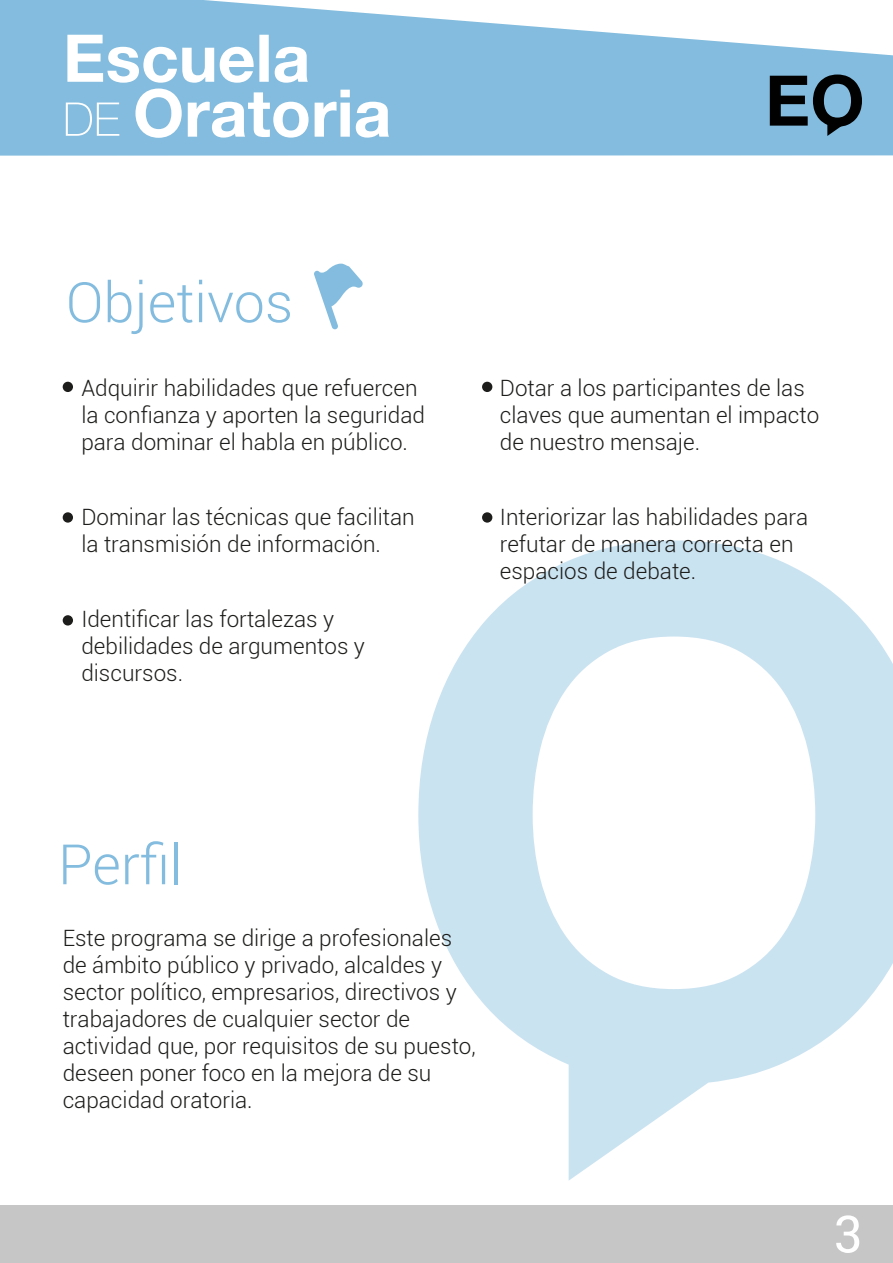
<style>
.page{position:relative;width:893px;height:1263px;background:#fff}
.page>*{position:absolute;margin:0;border:0;box-sizing:border-box;transform-origin:0 0}
.t1{font:700 69.9px "Helvetica Neue";color:#010101}
.t2{font:300 55.8px "Roboto";color:#64acd6}
.t3{font:51.45px "Roboto";color:#fff}
.t4{font:300 22.5px/27px "Roboto";color:#1d1d1b}
</style>
<div class="page">
<svg style="left:418px;top:540px;width:475px;height:641px"></svg>
<svg style="left:0;top:0;width:893px;height:156px;fill:#83bcde"></svg>
<svg style="left:827px;top:120px;width:22px;height:16px"></svg>
<svg style="left:66px;top:89px;width:323px;height:49px"></svg>
<svg style="left:67px;top:35px;width:241px;height:48px"></svg>
<div style="left:0;top:1205px;width:893px;height:58px;background:#c7c6c6"></div>
<div style="left:63px;top:382px;width:10px;height:10px;background:#1d1d1b;border-radius:50%"></div>
<div style="left:63px;top:512px;width:10px;height:11px;background:#1d1d1b;border-radius:50%"></div>
<div style="left:482px;top:382px;width:10px;height:10px;background:#1d1d1b;border-radius:50%"></div>
<div style="left:482px;top:512px;width:10px;height:11px;background:#1d1d1b;border-radius:50%"></div>
<div style="left:63px;top:615px;width:10px;height:10px;background:#1d1d1b;border-radius:50%"></div>
<svg style="left:314px;top:264px;width:49px;height:65px"></svg>
<h2 class="t2" style="left:66px;top:264px;width:229px">Objetivos</h2>
<p class="t4" style="left:81px;top:374px;width:345px">Adquirir habilidades que refuercen la confianza y aporten la seguridad para dominar el habla en público.</p>
<p class="t4" style="left:81px;top:503px;width:335px">Dominar las técnicas que facilitan la transmisión de información.</p>
<p class="t4" style="left:81px;top:605px;width:285px">Identificar las fortalezas y debilidades de argumentos y discursos.</p>
<h1 class="t1" style="left:765px;top:46px;width:101px">EO</h1>
<p class="t4" style="left:500px;top:373px;width:321px">Dotar a los participantes de las claves que aumentan el impacto de nuestro mensaje.</p>
<p class="t4" style="left:500px;top:502px;width:310px">Interiorizar las habilidades para refutar de manera correcta en espacios de debate.</p>
<h2 class="t2" style="left:58px;top:826px;width:126px">Perfil</h2>
<p class="t4" style="left:63px;top:923px;width:415px">Este programa se dirige a profesionales de ámbito público y privado, alcaldes y sector político, empresarios, directivos y trabajadores de cualquier sector de actividad que, por requisitos de su puesto, deseen poner foco en la mejora de su capacidad oratoria.</p>
<h3 class="t3" style="left:833px;top:1198px;width:30px">3</h3>
</div>
